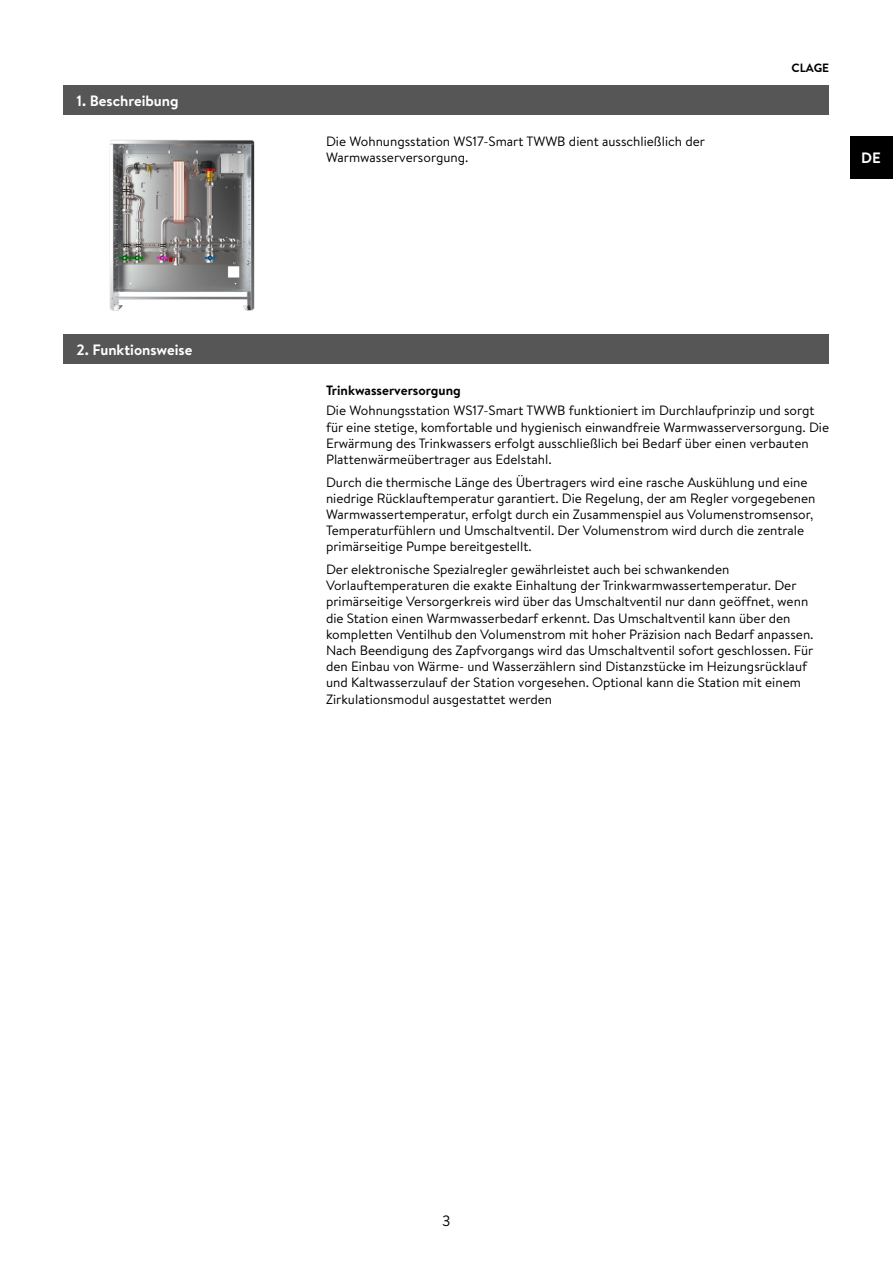
<style>
.page{position:relative;width:893px;height:1263px;background:#fff}
.page>*{position:absolute;margin:0;border:0;box-sizing:border-box;transform-origin:0 0}
.t1{font:700 15px "Brandon Text";color:#fff}
.t2{font:15px "Brandon Text";color:#000}
.t3{font:13.5px/16.2px "Brandon Text";color:#000}
.t4{font:700 13.5px "Brandon Text";color:#000}
.t5{font:700 12px "Brandon Text";color:#000}
</style>
<div class="page">
<div style="left:850px;top:136px;width:43px;height:43px;background:#000"></div>
<div style="left:64px;top:85px;width:765px;height:30px;background:#565656"></div>
<div style="left:64px;top:334px;width:765px;height:30px;background:#565656"></div>
<img style="left:109px;top:140px;width:146px;height:171px">
<p class="t1" style="left:77px;top:90px;width:104px">1. Beschreibung</p>
<p class="t1" style="left:77px;top:340px;width:117px">2. Funktionsweise</p>
<p class="t3" style="left:326px;top:133px;width:381px">Die Wohnungsstation WS17-Smart TWWB dient ausschließlich der<br>Warmwasserversorgung.</p>
<p class="t5" style="left:791px;top:60px;width:39px">CLAGE</p>
<p class="t1" style="left:861px;top:147px;width:21px">DE</p>
<p class="t4" style="left:326px;top:381px;width:136px">Trinkwasserversorgung</p>
<p class="t3" style="left:326px;top:402px;width:505px">Die Wohnungsstation WS17-Smart TWWB funktioniert im Durchlaufprinzip und sorgt für eine stetige, komfortable und hygienisch einwandfreie Warmwasserversorgung. Die Erwärmung des Trinkwassers erfolgt ausschließlich bei Bedarf über einen verbauten Plattenwärmeübertrager aus Edelstahl.</p>
<p class="t3" style="left:326px;top:474px;width:491px">Durch die thermische Länge des Übertragers wird eine rasche Auskühlung und eine niedrige Rücklauftemperatur garantiert. Die Regelung, der am Regler vorgegebenen Warmwassertemperatur, erfolgt durch ein Zusammenspiel aus Volumenstromsensor, Temperaturfühlern und Umschaltventil. Der Volumenstrom wird durch die zentrale primärseitige Pumpe bereitgestellt.</p>
<p class="t3" style="left:326px;top:561px;width:489px">Der elektronische Spezialregler gewährleistet auch bei schwankenden Vorlauftemperaturen die exakte Einhaltung der Trinkwarmwassertemperatur. Der primärseitige Versorgerkreis wird über das Umschaltventil nur dann geöffnet, wenn die Station einen Warmwasserbedarf erkennt. Das Umschaltventil kann über den kompletten Ventilhub den Volumenstrom mit hoher Präzision nach Bedarf anpassen.<br>Nach Beendigung des Zapfvorgangs wird das Umschaltventil sofort geschlossen. Für den Einbau von Wärme- und Wasserzählern sind Distanzstücke im Heizungsrücklauf und Kaltwasserzulauf der Station vorgesehen. Optional kann die Station mit einem Zirkulationsmodul ausgestattet werden</p>
<p class="t2" style="left:442px;top:1210px;width:10px">3</p>
</div>
